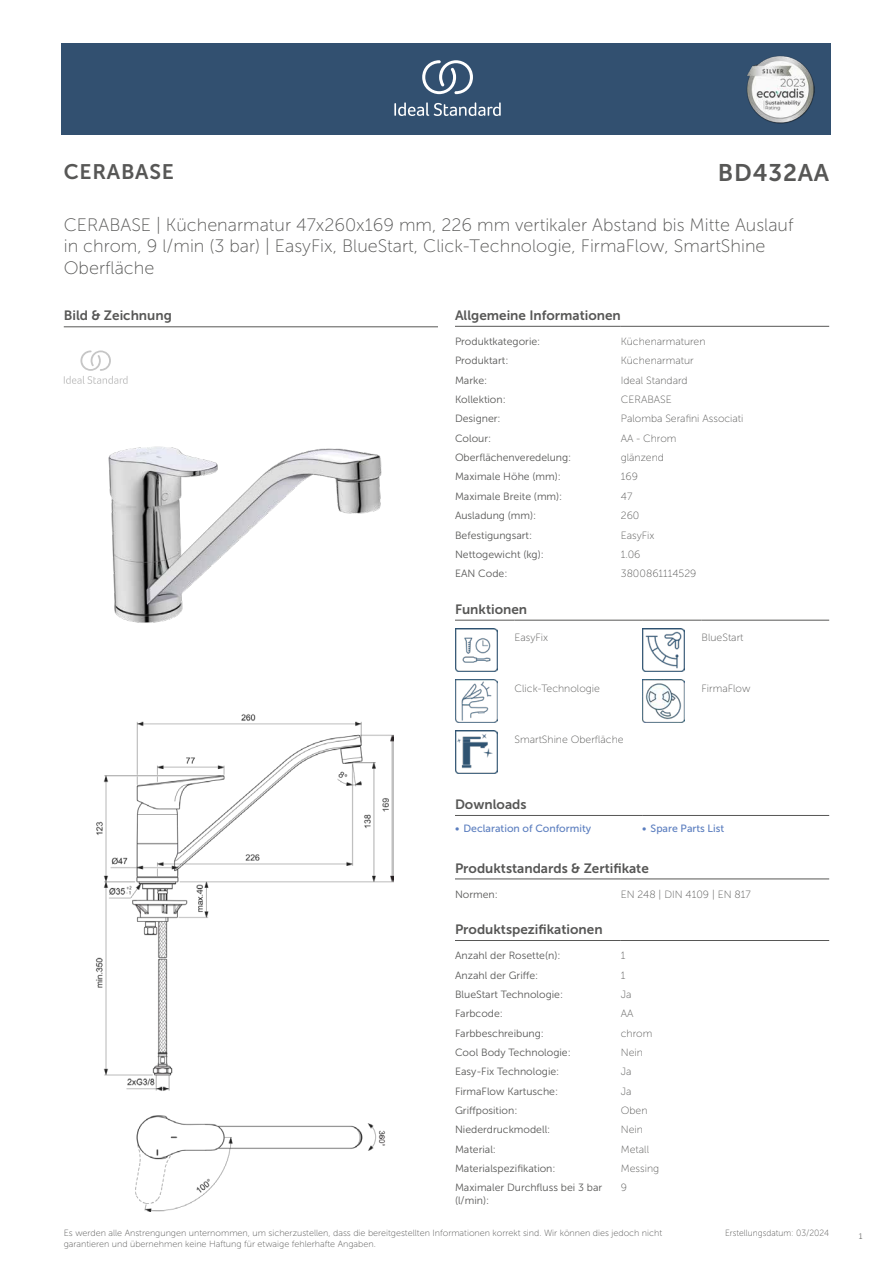
<style>
.page{position:relative;width:893px;height:1263px;background:#fff}
.page>*{position:absolute;margin:0;border:0;box-sizing:border-box;transform-origin:0 0}
.t1{font:24px "Museo Sans 700";letter-spacing:.035em;color:#575756}
.t2{font:21px "Museo Sans 700";letter-spacing:.035em;color:#575756}
.t3{font:18px/21.6px "Museo Sans 100";color:#575756}
.t4{font:13.5px "Museo Sans 700";color:#575756}
.t5{font:10.5px/12.6px "Museo Sans 300";color:#575756}
.t6{font:10.5px "Museo Sans 100";color:#575756}
.t7{font:10.5px "Museo Sans 500";color:#5b7ebf}
.t8{font:9px/10.8px "Museo Sans 100";color:#575756}
.t9{font:9px "Museo Sans 100";color:#575756;scale:.95 1}
.t10{font:300 9px "Calibri";color:#575756;scale:.95 1}
</style>
<div class="page">
<div style="left:62px;top:43px;width:769px;height:91px;background:#325070"></div>
<hr style="left:455px;top:326px;width:166px;height:1px;background:#575756">
<hr style="left:621px;top:326px;width:208px;height:1px;background:#575756">
<hr style="left:455px;top:620px;width:59px;height:1px;background:#575756">
<hr style="left:514px;top:620px;width:128px;height:1px;background:#575756">
<hr style="left:642px;top:620px;width:60px;height:1px;background:#575756">
<hr style="left:702px;top:620px;width:127px;height:1px;background:#575756">
<img style="left:455px;top:629px;width:42px;height:42px">
<img style="left:642px;top:629px;width:43px;height:42px">
<img style="left:455px;top:680px;width:42px;height:42px">
<img style="left:642px;top:680px;width:43px;height:42px">
<img style="left:455px;top:731px;width:42px;height:42px">
<hr style="left:455px;top:815px;width:187px;height:1px;background:#575756">
<hr style="left:642px;top:815px;width:187px;height:1px;background:#575756">
<hr style="left:455px;top:879px;width:166px;height:1px;background:#575756">
<hr style="left:621px;top:879px;width:208px;height:1px;background:#575756">
<hr style="left:455px;top:940px;width:166px;height:1px;background:#575756">
<hr style="left:621px;top:940px;width:208px;height:1px;background:#575756">
<img style="left:95px;top:714px;width:299px;height:497px">
<hr style="left:64px;top:327px;width:374px;height:1px;background:#575756">
<svg style="left:64px;top:350px;width:64px;height:34px"></svg>
<img style="left:108px;top:446px;width:274px;height:177px">
<svg style="left:394px;top:102px;width:107px;height:14px"></svg>
<svg style="left:422px;top:60px;width:51px;height:34px"></svg>
<img style="left:746px;top:56px;width:68px;height:67px">
<h2 class="t2" style="left:64px;top:160px;width:112px">CERABASE</h2>
<h1 class="t1" style="left:718px;top:160px;width:113px">BD432AA</h1>
<h3 class="t3" style="left:64px;top:214px;width:731px">CERABASE | Küchenarmatur 47x260x169 mm, 226 mm vertikaler Abstand bis Mitte Auslauf in chrom, 9 l/min (3 bar) | EasyFix, BlueStart, Click-Technologie, FirmaFlow, SmartShine<br>Oberfläche</h3>
<p class="t4" style="left:64px;top:308px;width:110px">Bild &amp; Zeichnung</p>
<p class="t4" style="left:455px;top:308px;width:167px">Allgemeine Informationen</p>
<p class="t5" style="left:455px;top:335px;width:87px">Produktkategorie:</p>
<p class="t6" style="left:621px;top:336px;width:86px">Küchenarmaturen</p>
<p class="t5" style="left:455px;top:354px;width:55px">Produktart:</p>
<p class="t6" style="left:621px;top:355px;width:74px">Küchenarmatur</p>
<p class="t5" style="left:455px;top:374px;width:34px">Marke:</p>
<p class="t6" style="left:621px;top:374px;width:68px">Ideal Standard</p>
<p class="t5" style="left:455px;top:393px;width:52px">Kollektion:</p>
<p class="t6" style="left:621px;top:394px;width:53px">CERABASE</p>
<p class="t5" style="left:455px;top:413px;width:47px">Designer:</p>
<p class="t6" style="left:621px;top:413px;width:124px">Palomba Serafini Associati</p>
<p class="t5" style="left:455px;top:432px;width:38px">Colour:</p>
<p class="t6" style="left:621px;top:433px;width:57px">AA - Chrom</p>
<p class="t5" style="left:455px;top:451px;width:118px">Oberflächenveredelung:</p>
<p class="t6" style="left:621px;top:452px;width:45px">glänzend</p>
<p class="t5" style="left:455px;top:471px;width:107px">Maximale Höhe (mm):</p>
<p class="t6" style="left:621px;top:471px;width:19px">169</p>
<p class="t5" style="left:455px;top:490px;width:109px">Maximale Breite (mm):</p>
<p class="t6" style="left:621px;top:491px;width:13px">47</p>
<p class="t5" style="left:455px;top:509px;width:83px">Ausladung (mm):</p>
<p class="t6" style="left:621px;top:510px;width:20px">260</p>
<p class="t5" style="left:455px;top:529px;width:79px">Befestigungsart:</p>
<p class="t6" style="left:621px;top:529px;width:35px">EasyFix</p>
<p class="t5" style="left:455px;top:548px;width:90px">Nettogewicht (kg):</p>
<p class="t6" style="left:621px;top:549px;width:21px">1.06</p>
<p class="t5" style="left:455px;top:567px;width:54px">EAN Code:</p>
<p class="t6" style="left:621px;top:568px;width:77px">3800861114529</p>
<p class="t4" style="left:455px;top:602px;width:74px">Funktionen</p>
<p class="t6" style="left:514px;top:632px;width:35px">EasyFix</p>
<p class="t6" style="left:702px;top:632px;width:43px">BlueStart</p>
<p class="t6" style="left:514px;top:683px;width:87px">Click-Technologie</p>
<p class="t6" style="left:702px;top:683px;width:50px">FirmaFlow</p>
<p class="t6" style="left:514px;top:734px;width:111px">SmartShine Oberfläche</p>
<p class="t4" style="left:455px;top:797px;width:73px">Downloads</p>
<p class="t7" style="left:455px;top:823px;width:138px">• Declaration of Conformity</p>
<p class="t7" style="left:642px;top:823px;width:84px">• Spare Parts List</p>
<p class="t4" style="left:455px;top:860px;width:195px">Produktstandards &amp; Zertifikate</p>
<p class="t5" style="left:455px;top:888px;width:44px">Normen:</p>
<p class="t6" style="left:621px;top:888px;width:131px">EN 248 | DIN 4109 | EN 817</p>
<p class="t4" style="left:455px;top:922px;width:149px">Produktspezifikationen</p>
<p class="t5" style="left:455px;top:949px;width:107px">Anzahl der Rosette(n):</p>
<p class="t6" style="left:621px;top:950px;width:6px">1</p>
<p class="t5" style="left:455px;top:969px;width:85px">Anzahl der Griffe:</p>
<p class="t6" style="left:621px;top:969px;width:6px">1</p>
<p class="t5" style="left:455px;top:988px;width:110px">BlueStart Technologie:</p>
<p class="t6" style="left:621px;top:989px;width:12px">Ja</p>
<p class="t5" style="left:455px;top:1007px;width:49px">Farbcode:</p>
<p class="t6" style="left:621px;top:1008px;width:14px">AA</p>
<p class="t5" style="left:455px;top:1027px;width:90px">Farbbeschreibung:</p>
<p class="t6" style="left:621px;top:1027px;width:33px">chrom</p>
<p class="t5" style="left:455px;top:1046px;width:117px">Cool Body Technologie:</p>
<p class="t6" style="left:621px;top:1047px;width:24px">Nein</p>
<p class="t5" style="left:455px;top:1065px;width:106px">Easy-Fix Technologie:</p>
<p class="t6" style="left:621px;top:1066px;width:12px">Ja</p>
<p class="t5" style="left:455px;top:1085px;width:105px">FirmaFlow Kartusche:</p>
<p class="t6" style="left:621px;top:1085px;width:12px">Ja</p>
<p class="t5" style="left:455px;top:1104px;width:64px">Griffposition:</p>
<p class="t6" style="left:621px;top:1105px;width:28px">Oben</p>
<p class="t5" style="left:455px;top:1123px;width:97px">Niederdruckmodell:</p>
<p class="t6" style="left:621px;top:1124px;width:24px">Nein</p>
<p class="t5" style="left:455px;top:1143px;width:43px">Material:</p>
<p class="t6" style="left:621px;top:1143px;width:30px">Metall</p>
<p class="t5" style="left:455px;top:1162px;width:102px">Materialspezifikation:</p>
<p class="t6" style="left:621px;top:1163px;width:40px">Messing</p>
<p class="t5" style="left:455px;top:1181px;width:149px">Maximaler Durchfluss bei 3 bar (l/min):</p>
<p class="t6" style="left:621px;top:1182px;width:8px">9</p>
<p class="t8" style="left:64px;top:1227px;width:600px">Es werden alle Anstrengungen unternommen, um sicherzustellen, dass die bereitgestellten Informationen korrekt sind. Wir können dies jedoch nicht garantieren und übernehmen keine Haftung für etwaige fehlerhafte Angaben.</p>
<p class="t9" style="left:725px;top:1228px;width:111px">Erstellungsdatum: 03/2024</p>
<p class="t10" style="left:858px;top:1230px;width:6px">1</p>
</div>
